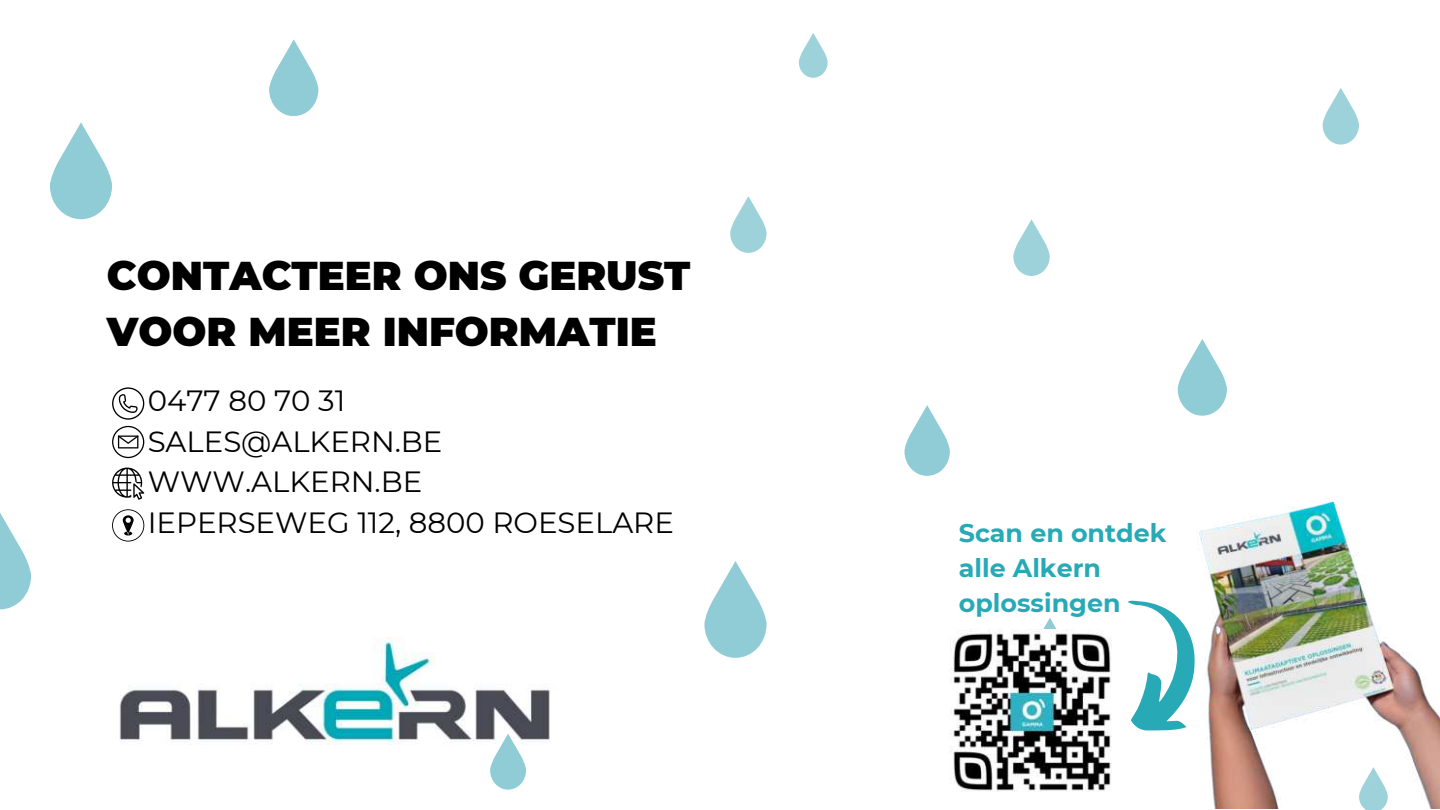
<style>
.page{position:relative;width:1440px;height:810px;background:#fff}
.page>*{position:absolute;margin:0;border:0;box-sizing:border-box;transform-origin:0 0}
.t1{font:900 40.1px/55.5px "Montserrat";color:#000}
.t2{font:29.2px/40.6px "Montserrat";color:#000}
.t3{font:700 25.4px/34.9px "Montserrat";color:#28a9b6}
</style>
<div class="page">
<svg style="left:0;top:513px;width:31px;height:96px"></svg>
<svg style="left:730px;top:196px;width:37px;height:57px"></svg>
<svg style="left:1036px;top:618px;width:31px;height:12px"></svg>
<img style="left:119px;top:638px;width:431px;height:106px">
<svg style="left:112px;top:387px;width:32px;height:33px"></svg>
<svg style="left:112px;top:426px;width:32px;height:32px"></svg>
<svg style="left:112px;top:468px;width:32px;height:32px"></svg>
<svg style="left:112px;top:509px;width:32px;height:33px"></svg>
<svg style="left:50px;top:122px;width:62px;height:97px"></svg>
<svg style="left:1013px;top:219px;width:37px;height:57px"></svg>
<svg style="left:704px;top:561px;width:63px;height:97px"></svg>
<svg style="left:904px;top:405px;width:46px;height:71px"></svg>
<svg style="left:1323px;top:88px;width:36px;height:57px"></svg>
<svg style="left:269px;top:39px;width:49px;height:77px"></svg>
<svg style="left:799px;top:33px;width:28px;height:45px"></svg>
<svg style="left:1178px;top:339px;width:49px;height:76px"></svg>
<svg style="left:490px;top:734px;width:36px;height:56px"></svg>
<svg style="left:1365px;top:809px;width:17px;height:1px"></svg>
<img style="left:1198px;top:500px;width:242px;height:309px">
<svg style="left:1128px;top:601px;width:67px;height:130px"></svg>
<img style="left:950px;top:631px;width:162px;height:161px">
<h1 class="t1" style="left:107px;top:246px;width:585px">CONTACTEER ONS GERUST<br>VOOR MEER INFORMATIE</h1>
<p class="t2" style="left:148px;top:380px;width:528px">0477 80 70 31<br>SALES@ALKERN.BE<br>WWW.ALKERN.BE<br>IEPERSEWEG 112, 8800 ROESELARE</p>
<p class="t3" style="left:959px;top:514px;width:209px">Scan en ontdek alle Alkern oplossingen</p>
</div>
